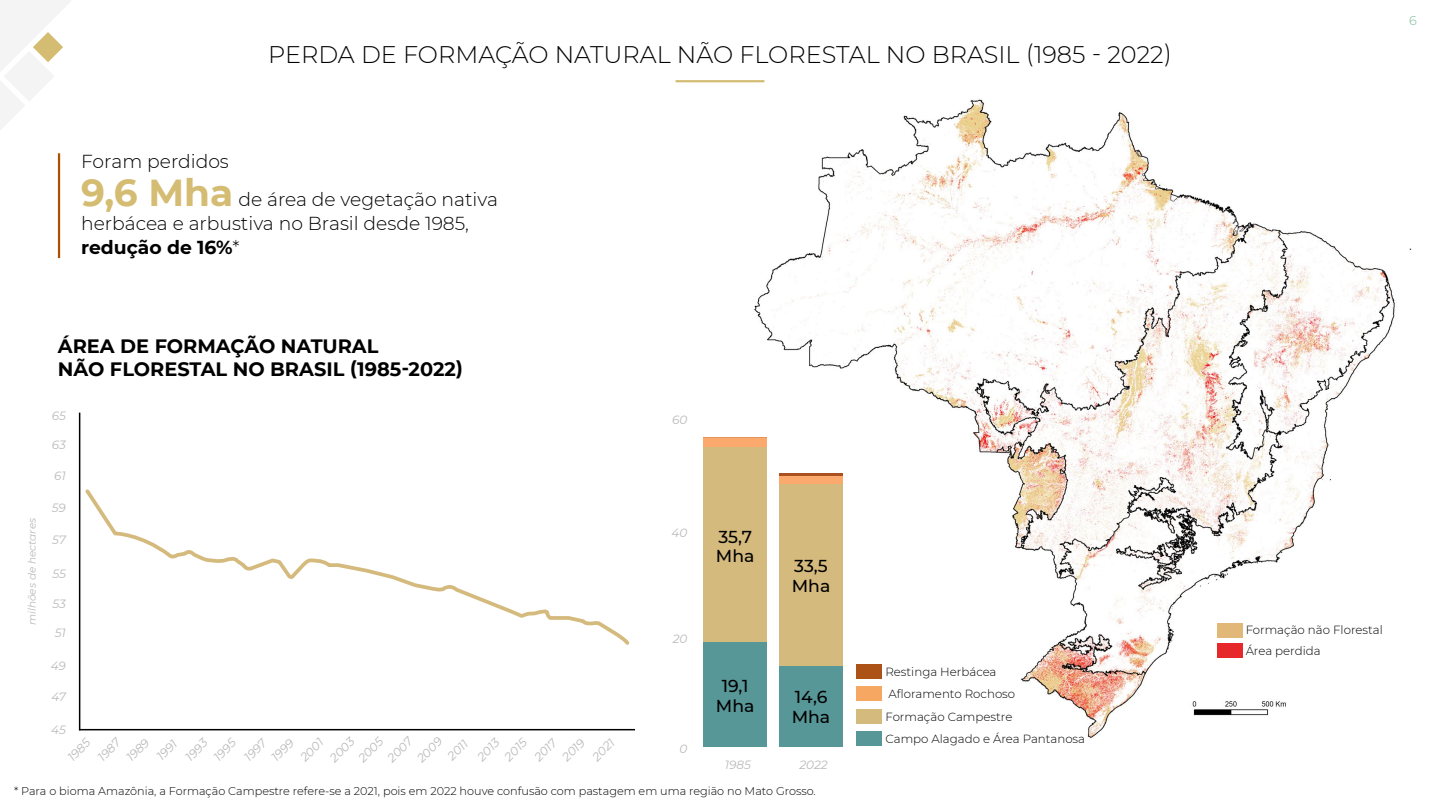
<style>
.page{position:relative;width:1440px;height:810px;background:#fff}
.page>*{position:absolute;margin:0;border:0;box-sizing:border-box;transform-origin:0 0}
.t1{font:300 24px "Montserrat";color:#000}
.t2{font:700 19.35px/23.2px "Montserrat";color:#000}
.t3{font:300 18.75px/37.5px "Montserrat";color:#000}
.t4{font:500 17.25px/19.5px "Montserrat";color:#000}
.t5{font:300 12.75px "Montserrat";color:#78ba94}
.t6{font:italic 12px/21.4px "Montserrat";color:#bababa}
.t7{font:300 11.77px/20.5px "Montserrat";color:#000}
.t8{font:300 11.25px "Montserrat";color:#000}
.t9{font:italic 10.5px "Montserrat";color:#bababa}
.s1{font-weight:700;font-size:37.5px;color:#d5bc73}
.s2{font-weight:700}
</style>
<div class="page">
<svg style="left:0;top:0;width:70px;height:130px"></svg>
<hr style="left:676px;top:80px;width:88px;height:2px;background:#d5bc73">
<img style="left:754px;top:99px;width:658px;height:639px">
<div style="left:853px;top:596px;width:169px;height:49px;background:#fff"></div>
<hr style="left:58px;top:153px;width:2px;height:105px;background:#ad5100">
<hr style="left:79px;top:413px;width:1px;height:317px;background:#000">
<hr style="left:79px;top:729px;width:556px;height:1px;background:#000">
<div style="left:1217px;top:623px;width:26px;height:15px;background:#e1b878"></div>
<div style="left:1217px;top:643px;width:26px;height:15px;background:#e6282b"></div>
<svg style="left:85px;top:489px;width:545px;height:156px"></svg>
<div style="left:704px;top:642px;width:63px;height:105px;background:#579798"></div>
<div style="left:704px;top:446px;width:63px;height:196px;background:#d4ba7d"></div>
<div style="left:704px;top:438px;width:63px;height:8px;background:#fba96c"></div>
<hr style="left:704px;top:437px;width:63px;height:1px;background:#e69357">
<div style="left:779px;top:484px;width:64px;height:183px;background:#d4ba7d"></div>
<div style="left:779px;top:476px;width:64px;height:8px;background:#fba96c"></div>
<div style="left:779px;top:667px;width:64px;height:80px;background:#579798"></div>
<hr style="left:779px;top:473px;width:64px;height:3px;background:#aa511f">
<div style="left:856px;top:709px;width:26px;height:15px;background:#d4ba7d"></div>
<div style="left:856px;top:687px;width:26px;height:14px;background:#f6a762"></div>
<div style="left:856px;top:664px;width:26px;height:15px;background:#ad5217"></div>
<div style="left:856px;top:732px;width:26px;height:14px;background:#579798"></div>
<h1 class="t1" style="left:268px;top:38px;width:905px">PERDA DE FORMAÇÃO NATURAL NÃO FLORESTAL NO BRASIL (1985 - 2022)</h1>
<h3 class="t3" style="left:81px;top:142px;width:418px">Foram perdidos<br><span class="s1">9,6 Mha</span> de área de vegetação nativa</h3>
<h3 class="t3" style="left:81px;top:210px;width:389px;line-height:24px">herbácea e arbustiva no Brasil desde 1985, <span class="s2">redução de 16%</span>*</h3>
<p class="t9" style="left:25px;top:625px;width:109px;rotate:-90deg">milhões de hectares</p>
<h2 class="t2" style="left:58px;top:333px;width:407px">ÁREA DE FORMAÇÃO NATURAL<br>NÃO FLORESTAL NO BRASIL (1985-2022)</h2>
<p class="t6" style="left:52px;top:405px;width:16px">65</p>
<p class="t6" style="left:52px;top:434px;width:16px">63</p>
<p class="t6" style="left:54px;top:465px;width:13px">61</p>
<p class="t6" style="left:52px;top:496px;width:16px">59</p>
<p class="t6" style="left:52px;top:529px;width:15px">57</p>
<p class="t6" style="left:52px;top:562px;width:15px">55</p>
<p class="t6" style="left:52px;top:593px;width:15px">53</p>
<p class="t6" style="left:55px;top:622px;width:13px">51</p>
<p class="t6" style="left:51px;top:655px;width:17px">49</p>
<p class="t6" style="left:51px;top:685px;width:16px">47</p>
<p class="t6" style="left:51px;top:719px;width:16px">45</p>
<p class="t6" style="left:77px;top:736px;width:28px;text-indent:-21px;rotate:-45deg">1985<br>1987</p>
<p class="t6" style="left:121px;top:751px;width:28px;rotate:-45deg">1989</p>
<p class="t6" style="left:151px;top:750px;width:25px;rotate:-45deg">1991</p>
<p class="t6" style="left:180px;top:751px;width:27px;rotate:-45deg">1993</p>
<p class="t6" style="left:208px;top:751px;width:27px;rotate:-45deg">1995</p>
<p class="t6" style="left:253px;top:738px;width:28px;line-height:19.3px;text-indent:-19px;rotate:-45deg">1997<br>1999</p>
<p class="t6" style="left:309px;top:737px;width:31px;text-indent:-20px;rotate:-45deg">2001<br>2003</p>
<p class="t6" style="left:353px;top:752px;width:31px;rotate:-45deg">2005</p>
<p class="t6" style="left:382px;top:752px;width:31px;rotate:-45deg">2007</p>
<p class="t6" style="left:411px;top:752px;width:31px;rotate:-45deg">2009</p>
<p class="t6" style="left:442px;top:750px;width:25px;rotate:-45deg">2011</p>
<p class="t6" style="left:486px;top:738px;width:27px;line-height:19.3px;text-indent:-19px;rotate:-45deg">2013<br>2015</p>
<p class="t6" style="left:543px;top:738px;width:28px;line-height:19.7px;text-indent:-20px;rotate:-45deg">2017<br>2019</p>
<p class="t6" style="left:587px;top:751px;width:27px;rotate:-45deg">2021</p>
<p class="t6" style="left:672px;top:409px;width:17px">60</p>
<p class="t6" style="left:672px;top:521px;width:17px">40</p>
<p class="t6" style="left:673px;top:628px;width:16px">20</p>
<p class="t6" style="left:679px;top:738px;width:9px">0</p>
<h3 class="t4" style="left:716px;top:526px;width:40px">35,7<br>Mha</h3>
<h3 class="t4" style="left:792px;top:556px;width:40px">33,5<br>Mha</h3>
<h3 class="t4" style="left:716px;top:676px;width:40px;text-align:center">19,1<br>Mha</h3>
<h3 class="t4" style="left:792px;top:687px;width:40px">14,6<br>Mha</h3>
<p class="t6" style="left:725px;top:753px;width:28px">1985</p>
<p class="t6" style="left:799px;top:753px;width:30px">2022</p>
<p class="t8" style="left:14px;top:784px;width:803px">* Para o bioma Amazônia, a Formação Campestre refere-se a 2021, pois em 2022 houve confusão com pastagem em uma região no Mato Grosso.</p>
<p class="t7" style="left:885px;top:661px;width:113px">Restinga Herbácea</p>
<p class="t7" style="left:888px;top:683px;width:128px">Afloramento Rochoso</p>
<p class="t7" style="left:885px;top:706px;width:128px">Formação Campestre</p>
<p class="t7" style="left:885px;top:728px;width:201px">Campo Alagado e Área Pantanosa</p>
<p class="t5" style="left:1409px;top:12px;width:9px">6</p>
<p class="t7" style="left:1246px;top:620px;width:139px">Formação não Florestal<br>Área perdida</p>
</div>
